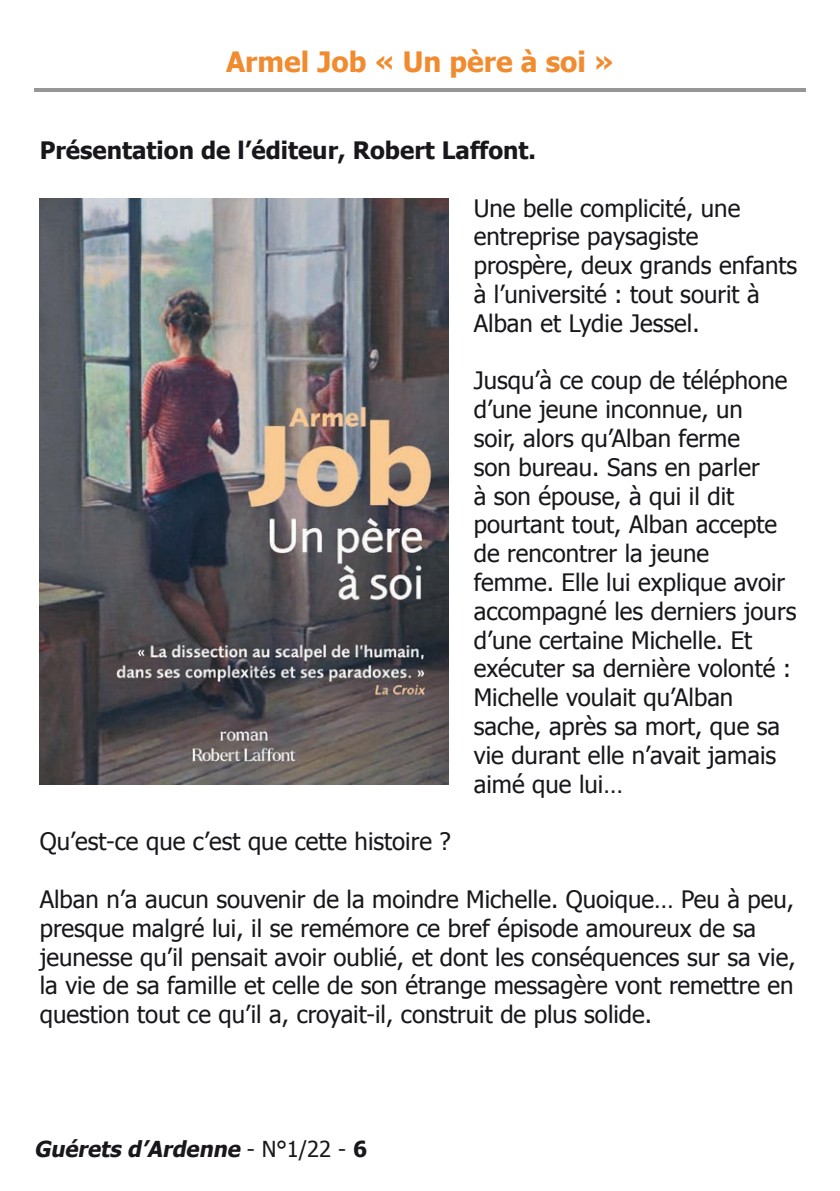
<style>
.page{position:relative;width:840px;height:1191px;background:#fff}
.page>*{position:absolute;margin:0;border:0;box-sizing:border-box;transform-origin:0 0}
.t1{font:700 28px "Tahoma";color:#f08b2f}
.t2{font:24px/28.8px "Tahoma";color:#1a171c}
.t3{font:700 24px "Tahoma";color:#1a171c}
.t4{font:italic 700 22px "Tahoma";color:#1a171c}
.s1{font-weight:400;font-style:normal}
.s2{font-style:normal}
</style>
<div class="page">
<hr style="left:34px;top:88px;width:771px;height:4px;background:#969694">
<img style="left:40px;top:199px;width:408px;height:585px">
<p class="t1" style="left:226px;top:43px;width:389px">Armel Job « Un père à soi »</p>
<p class="t3" style="left:40px;top:133px;width:497px">Présentation de l’éditeur, Robert Laffont.</p>
<p class="t2" style="left:473px;top:192px;width:325px">Une belle complicité, une entreprise paysagiste prospère, deux grands enfants à l’université : tout sourit à<br>Alban et Lydie Jessel.</p>
<p class="t2" style="left:473px;top:365px;width:324px">Jusqu’à ce coup de téléphone d’une jeune inconnue, un<br>soir, alors qu’Alban ferme<br>son bureau. Sans en parler<br>à son épouse, à qui il dit pourtant tout, Alban accepte de rencontrer la jeune<br>femme. Elle lui explique avoir accompagné les derniers jours d’une certaine Michelle. Et exécuter sa dernière volonté :<br>Michelle voulait qu’Alban sache, après sa mort, que sa vie durant elle n’avait jamais aimé que lui…</p>
<p class="t2" style="left:40px;top:826px;width:412px">Qu’est-ce que c’est que cette histoire ?</p>
<p class="t2" style="left:40px;top:883px;width:757px">Alban n’a aucun souvenir de la moindre Michelle. Quoique… Peu à peu, presque malgré lui, il se remémore ce bref épisode amoureux de sa jeunesse qu’il pensait avoir oublié, et dont les conséquences sur sa vie, la vie de sa famille et celle de son étrange messagère vont remettre en question tout ce qu’il a, croyait-il, construit de plus solide.</p>
<p class="t4" style="left:34px;top:1133px;width:334px">Guérets d’Ardenne <span class="s1">- N ° 1 / 2 2 -</span> <span class="s2">6</span></p>
</div>
